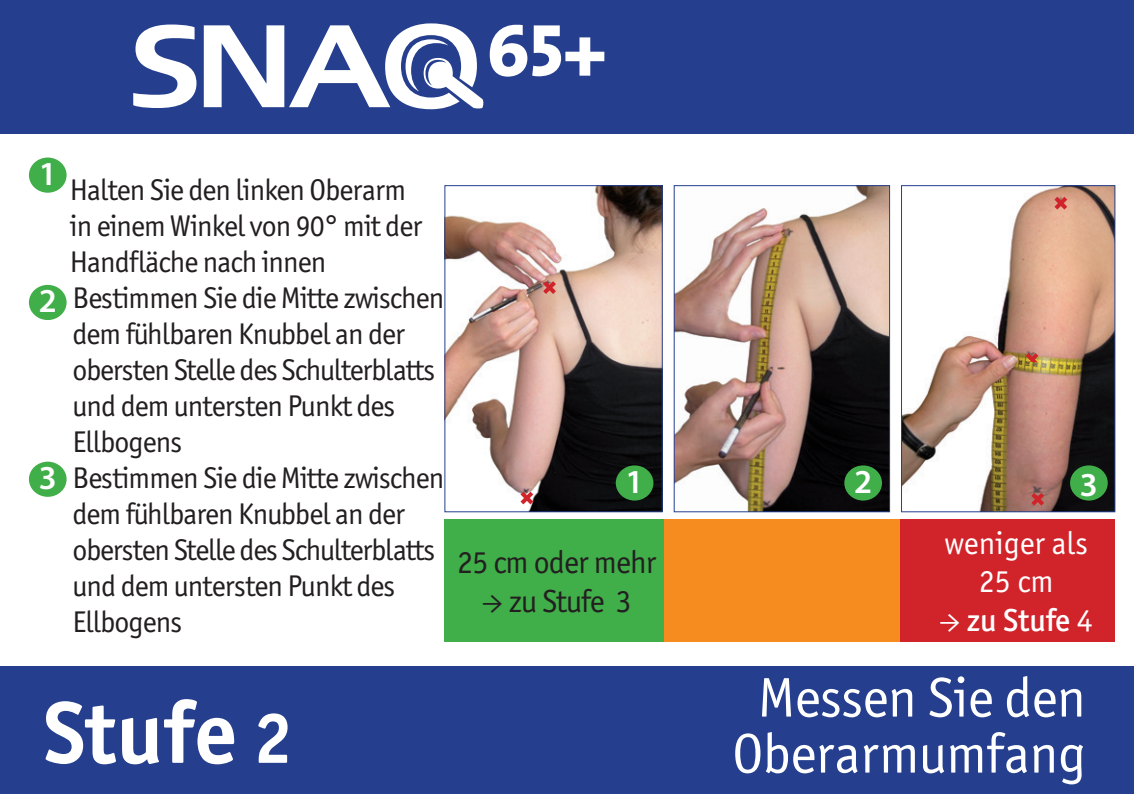
<style>
.page{position:relative;width:1134px;height:794px;background:#fff}
.page>*{position:absolute;margin:0;border:0;box-sizing:border-box;transform-origin:0 0}
.t1{font:700 88px "Officina Sans ITC Pro";color:#fff}
.t2{font:56px/56px "Officina Sans ITC Pro";letter-spacing:-.01em;color:#fff;text-align:center}
.t3{font:600 33.6px "Myriad Pro";color:#fff}
.t4{font:32px "Officina Sans ITC Pro";letter-spacing:-.025em;color:#231f20}
.t5{font:32px/38.4px "Officina Sans ITC Pro";color:#fff;text-align:center}
.t6{font:500 32px "Officina Sans ITC Pro";color:#fff}
.t7{font:30px/36px "Officina Sans ITC Pro";letter-spacing:-.03em;color:#231f20}
.s1{font-family:"Minion Pro";font-weight:400}
.s2{font-weight:400}
.s3{font-family:"Minion Pro"}
.s4{font-size:72px}
</style>
<div class="page">
<div style="left:0;top:667px;width:1134px;height:127px;background:#253f8e"></div>
<div style="left:0;top:0;width:1134px;height:133px;background:#253f8e"></div>
<svg style="left:204px;top:23px;width:280px;height:86px"></svg>
<svg style="left:133px;top:25px;width:63px;height:83px"></svg>
<svg style="left:490px;top:25px;width:114px;height:52px"></svg>
<div style="left:444px;top:519px;width:220px;height:123px;background:#40ae49"></div>
<div style="left:664px;top:519px;width:236px;height:123px;background:#f68c1f"></div>
<div style="left:900px;top:519px;width:215px;height:123px;background:#d1232a"></div>
<img style="left:446px;top:187px;width:215px;height:323px">
<div style="left:444px;top:185px;width:219px;height:327px;border:1px solid #253f8e"></div>
<img style="left:903px;top:187px;width:210px;height:323px">
<div style="left:901px;top:185px;width:214px;height:327px;border:1px solid #253f8e"></div>
<svg style="left:1054px;top:197px;width:13px;height:13px"></svg>
<svg style="left:1026px;top:353px;width:12px;height:10px"></svg>
<svg style="left:1031px;top:493px;width:13px;height:12px"></svg>
<svg style="left:543px;top:281px;width:13px;height:13px"></svg>
<svg style="left:520px;top:491px;width:13px;height:13px"></svg>
<img style="left:676px;top:187px;width:212px;height:323px">
<div style="left:674px;top:185px;width:216px;height:327px;border:1px solid #253f8e"></div>
<div style="left:29px;top:157px;width:38px;height:36px;background:#40ae49;border-radius:50%"></div>
<div style="left:29px;top:285px;width:38px;height:35px;background:#40ae49;border-radius:50%"></div>
<div style="left:29px;top:461px;width:38px;height:36px;background:#40ae49;border-radius:50%"></div>
<div style="left:616px;top:465px;width:37px;height:35px;background:#40ae49;border-radius:50%"></div>
<div style="left:844px;top:465px;width:38px;height:35px;background:#40ae49;border-radius:50%"></div>
<div style="left:1070px;top:465px;width:38px;height:35px;background:#40ae49;border-radius:50%"></div>
<p class="t3" style="left:39px;top:152px;width:20px">1</p>
<p class="t7" style="left:70px;top:171px;width:376px">Halten Sie den linken Oberarm<br>in einem Winkel von 90° mit der<br>Handfläche nach innen<br>Bestimmen Sie die Mitte zwischen dem fühlbaren Knubbel an der obersten Stelle des Schulterblatts und dem untersten Punkt des<br>Ellbogens<br>Bestimmen Sie die Mitte zwischen dem fühlbaren Knubbel an der obersten Stelle des Schulterblatts und dem untersten Punkt des<br>Ellbogens</p>
<p class="t3" style="left:39px;top:280px;width:20px">2</p>
<p class="t3" style="left:39px;top:456px;width:20px">3</p>
<p class="t3" style="left:626px;top:460px;width:20px">1</p>
<p class="t3" style="left:854px;top:460px;width:20px">2</p>
<p class="t3" style="left:1080px;top:463px;width:20px">3</p>
<p class="t5" style="left:944px;top:524px;width:145px">weniger als<br>25 cm</p>
<p class="t6" style="left:939px;top:600px;width:155px"><span class="s1">→</span> zu Stufe <span class="s2">4</span></p>
<p class="t4" style="left:457px;top:543px;width:201px">25 cm oder mehr</p>
<p class="t4" style="left:482px;top:582px;width:151px"><span class="s3">→</span> zu Stufe 3</p>
<h1 class="t1" style="left:43px;top:678px;width:250px">Stufe <span class="s4">2</span></h1>
<h2 class="t2" style="left:732px;top:669px;width:355px">Messen Sie den<br>Oberarmumfang</h2>
</div>
